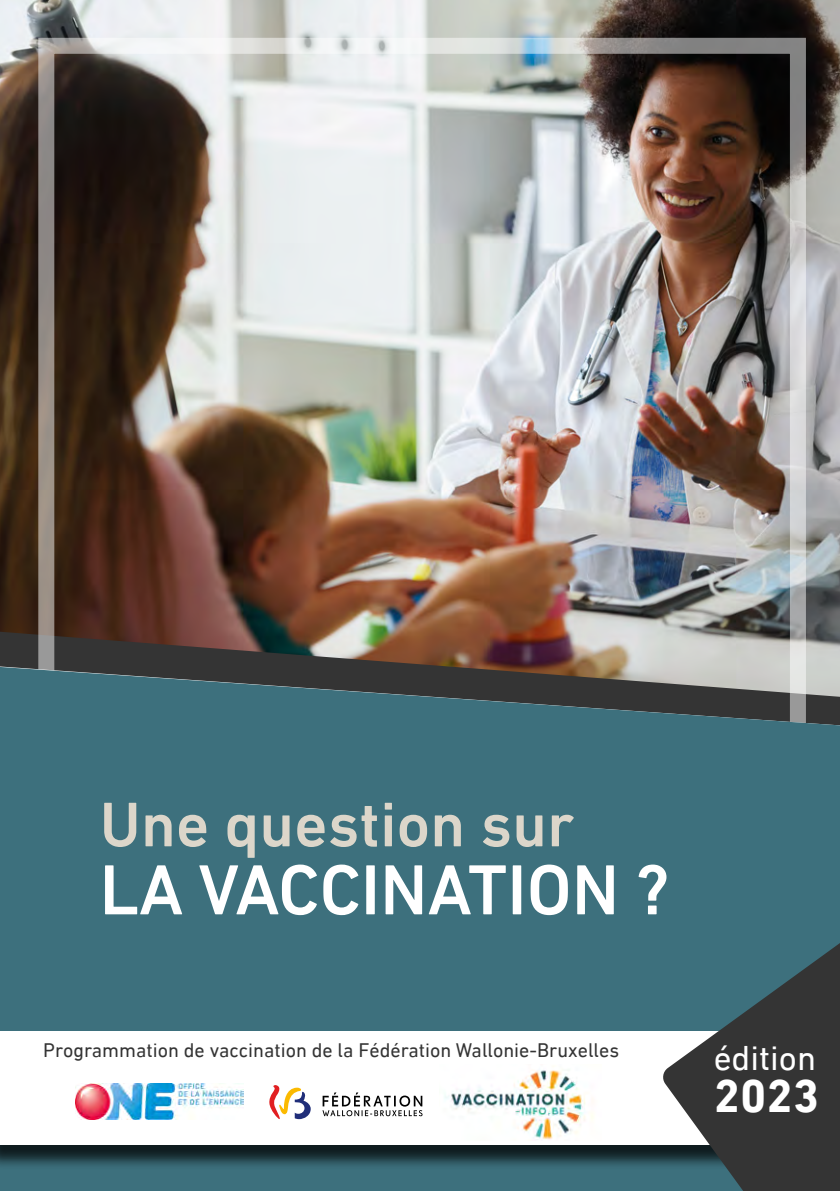
<style>
.page{position:relative;width:840px;height:1191px;background:#fff}
.page>*{position:absolute;margin:0;border:0;box-sizing:border-box;transform-origin:0 0}
.Titre_cover{font:500 72px "DIN Next LT Pro";color:#fff}
.Titre_cover-2{font:500 64px "DIN Next LT Pro";color:#dcd6ca}
.t1{font:700 47.4px "DIN Next LT Pro";color:#fff}
.t2{font:35px "DIN Next LT Pro";color:#fff}
.t3{font:20px "DIN Next LT Pro";color:#343434}
</style>
<div class="page">
<img style="left:0;top:0;width:839px;height:631px">
<img style="left:0;top:631px;width:839px;height:36px">
<div style="left:38px;top:38px;width:767px;height:856px;border:16px solid #fff"></div>
<svg style="left:0;top:667px;width:839px;height:524px;background:#3f6e79"></svg>
<div style="left:0;top:1034px;width:792px;height:135px;background:#000;opacity:.75"></div>
<div style="left:0;top:1031px;width:767px;height:113px;background:#fff"></div>
<svg style="left:661px;top:933px;width:178px;height:258px;background:#425357"></svg>
<svg style="left:322px;top:1092px;width:100px;height:24px"></svg>
<svg style="left:269px;top:1085px;width:41px;height:34px"></svg>
<img style="left:444px;top:1066px;width:150px;height:74px">
<img style="left:75px;top:1083px;width:168px;height:36px">
<p class="Titre_cover-2" style="left:100px;top:787px;width:476px">Une question sur</p>
<p class="Titre_cover" style="left:100px;top:848px;width:571px">LA VACCINATION ?</p>
<p class="t3" style="left:43px;top:1038px;width:577px">Programmation de vaccination de la Fédération Wallonie-Bruxelles</p>
<p class="t2" style="left:713px;top:1037px;width:104px">édition</p>
<p class="t1" style="left:713px;top:1067px;width:107px">2023</p>
</div>
